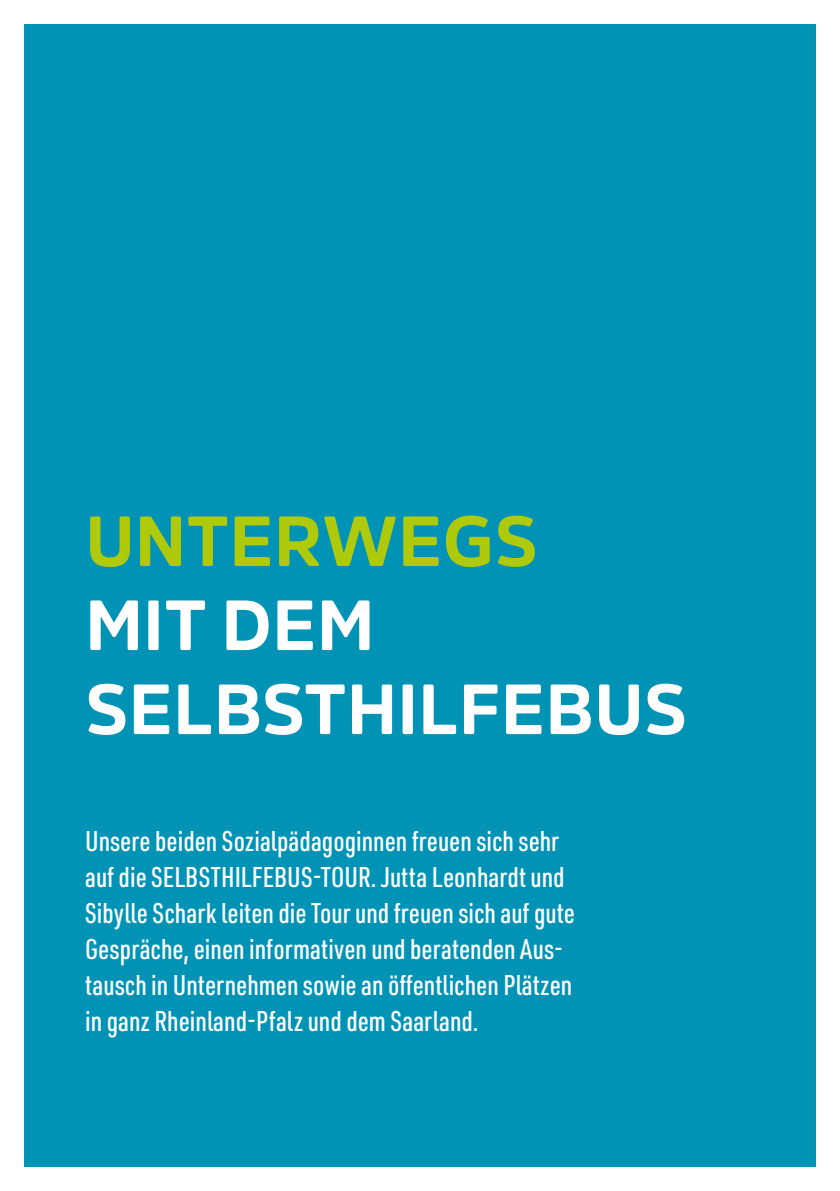
<style>
.page{position:relative;width:840px;height:1191px;background:#fff}
.page>*{position:absolute;margin:0;border:0;box-sizing:border-box;transform-origin:0 0}
.t1{font:700 70px/84px "Amsi Pro Normal";letter-spacing:.01em;color:#fff}
.t2{font:700 70px "Amsi Pro Normal";letter-spacing:.01em;color:#afca0b}
.t3{font:500 28px/36px "URWDIN Cond";color:#fff}
</style>
<div class="page">
<div style="left:12px;top:12px;width:815px;height:1167px;background:#0093b6"></div>
<div style="left:0;top:0;width:839px;height:1191px;border:24px solid #fff"></div>
<h1 class="t2" style="left:85px;top:485px;width:453px">UNTERWEGS</h1>
<h1 class="t1" style="left:85px;top:575px;width:602px">MIT DEM<br>SELBSTHILFEBUS</h1>
<p class="t3" style="left:85px;top:822px;width:491px">Unsere beiden Sozialpädagoginnen freuen sich sehr auf die SELBSTHILFEBUS-TOUR. Jutta Leonhardt und Sibylle Schark leiten die Tour und freuen sich auf gute Gespräche, einen informativen und beratenden Aus&shy;tausch in Unternehmen sowie an öffentlichen Plätzen in ganz Rheinland-Pfalz und dem Saarland.</p>
</div>
